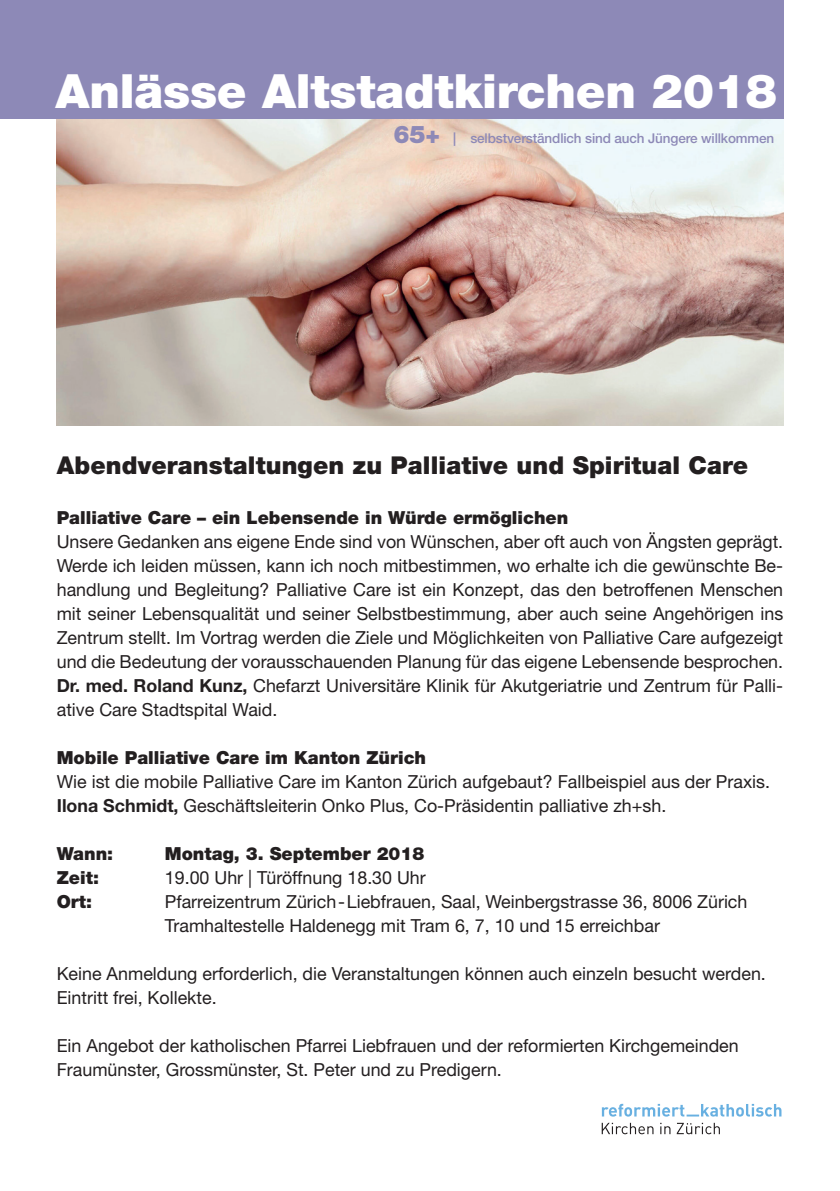
<style>
.page{position:relative;width:840px;height:1191px;background:#fff}
.page>*{position:absolute;margin:0;border:0;box-sizing:border-box;transform-origin:0 0}
.t1{font:900 47.2px "Helvetica Neue LT Std";letter-spacing:-.005em;color:#fff}
.t2{font:900 24.6px "Helvetica Neue LT Std";letter-spacing:.005em;color:#231f20}
.t3{font:18px/24px "Helvetica Neue LT Std";color:#231f20}
.t4{font:900 18px "Helvetica Neue LT Std";color:#231f20}
.t5{font:500 13.4px "Helvetica Neue LT Std";letter-spacing:-.01em;color:#8d89b7}
.s1{font-weight:900;font-size:24.2px}
.s2{font-weight:700}
</style>
<div class="page">
<img style="left:57px;top:113px;width:726px;height:312px">
<div style="left:0;top:0;width:782px;height:119px;background:#8d89b7"></div>
<svg style="left:601px;top:1103px;width:180px;height:13px"></svg>
<svg style="left:601px;top:1122px;width:52px;height:12px"></svg>
<svg style="left:660px;top:1122px;width:10px;height:12px"></svg>
<svg style="left:676px;top:1122px;width:43px;height:12px"></svg>
<h1 class="t1" style="left:55px;top:63px;width:722px">Anlässe Altstadtkirchen 2018</h1>
<p class="t5" style="left:393px;top:131px;width:382px"><span class="s1">65+</span> | selbstverständlich sind auch Jüngere willkommen</p>
<h2 class="t2" style="left:57px;top:450px;width:692px">Abendveranstaltungen zu Palliative und Spiritual Care</h2>
<p class="t4" style="left:57px;top:507px;width:513px">Palliative Care – ein Lebensende in Würde ermöglichen</p>
<p class="t3" style="left:57px;top:529px;width:727px;text-align:justify">Unsere Gedanken ans eigene Ende sind von Wünschen, aber oft auch von Ängsten geprägt.<br>Werde ich leiden müssen, kann ich noch mitbestimmen, wo erhalte ich die gewünschte Be&shy;handlung und Begleitung? Palliative Care ist ein Konzept, das den betroffenen Menschen mit seiner Lebensqualität und seiner Selbstbestimmung, aber auch seine Angehörigen ins Zentrum stellt. Im Vortrag werden die Ziele und Möglichkeiten von Palliative Care aufgezeigt und die Bedeutung der vorausschauenden Planung für das eigene Lebensende besprochen.<br><span class="s2">Dr. med. Roland Kunz,</span> Chefarzt Universitäre Klinik für Akutgeriatrie und Zentrum für Palli&shy;ative Care Stadtspital Waid.</p>
<p class="t4" style="left:57px;top:747px;width:371px">Mobile Palliative Care im Kanton Zürich</p>
<p class="t3" style="left:57px;top:769px;width:714px">Wie ist die mobile Palliative Care im Kanton Zürich aufgebaut? Fallbeispiel aus der Praxis.<br><span class="s2">Ilona Schmidt,</span> Geschäftsleiterin Onko Plus, Co-Präsidentin palliative zh+sh.</p>
<p class="t4" style="left:57px;top:843px;width:58px">Wann:</p>
<p class="t4" style="left:165px;top:843px;width:261px">Montag, 3. September 2018</p>
<p class="t4" style="left:57px;top:867px;width:44px">Zeit:</p>
<p class="t3" style="left:165px;top:865px;width:262px">19.00 Uhr | Türöffnung 18.30 Uhr</p>
<p class="t4" style="left:57px;top:891px;width:37px">Ort:</p>
<p class="t3" style="left:165px;top:889px;width:583px">Pfarreizentrum Zürich-Liebfrauen, Saal, Weinbergstrasse 36, 8006 Zürich<br>Tramhaltestelle Haldenegg mit Tram 6, 7, 10 und 15 erreichbar</p>
<p class="t3" style="left:57px;top:961px;width:710px">Keine Anmeldung erforderlich, die Veranstaltungen können auch einzeln besucht werden.<br>Eintritt frei, Kollekte.</p>
<p class="t3" style="left:57px;top:1033px;width:683px">Ein Angebot der katholischen Pfarrei Liebfrauen und der reformierten Kirchgemeinden<br>Fraumünster, Grossmünster, St. Peter und zu Predigern.</p>
</div>
